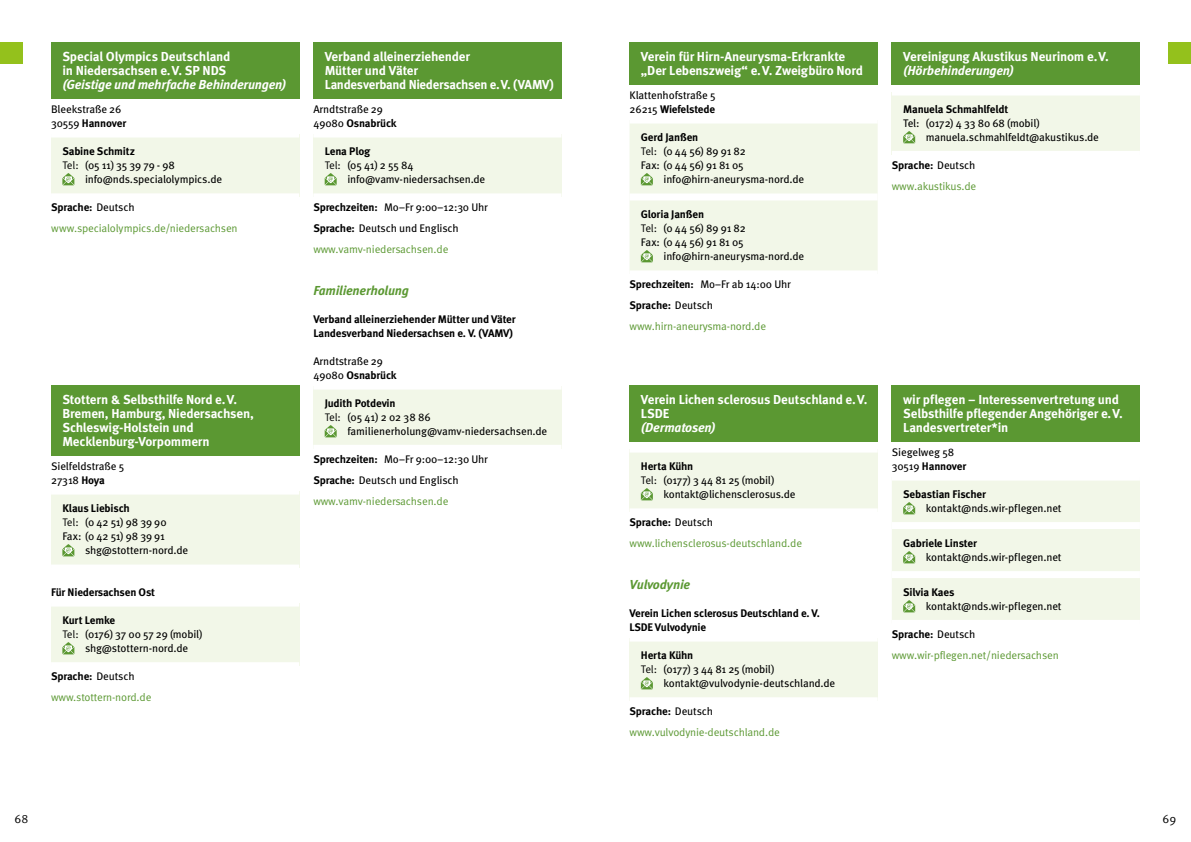
<style>
.page{position:relative;width:1191px;height:842px;background:#fff}
.page>*{position:absolute;margin:0;border:0;box-sizing:border-box;transform-origin:0 0}
.t1{font:700 13px/14px "Meta Pro";letter-spacing:-.015em;color:#fff}
.t2{font:italic 700 13px "Meta Pro";letter-spacing:-.02em;color:#fff}
.t3{font:italic 700 13px "Meta Pro";letter-spacing:-.015em;color:#5b9832}
.t4{font:12px "Meta Pro";color:#000}
.t5{font:11px/14px "Meta Pro";letter-spacing:-.015em;color:#000}
.t6{font:11px/21px "Meta Pro";letter-spacing:-.015em;color:#5b9832}
.t7{font:700 11px/14px "Meta Pro";letter-spacing:-.015em;color:#000}
.s1{font-weight:700}
.s2{font-style:inherit}
.s3{font-weight:700;color:#000}
.s4{color:#000}
.s5{color:#5b9832}
</style>
<div class="page">
<div style="left:0;top:42px;width:23px;height:22px;background:#94c11c"></div>
<div style="left:1168px;top:42px;width:23px;height:22px;background:#94c11c"></div>
<div style="left:51px;top:43px;width:248px;height:56px;background:#5b9832"></div>
<div style="left:51px;top:134px;width:248px;height:63px;background:#f2f7e8"></div>
<div style="left:51px;top:131px;width:248px;height:7px;background:#fff"></div>
<div style="left:51px;top:193px;width:248px;height:7px;background:#fff"></div>
<svg style="left:62px;top:173px;width:12px;height:12px"></svg>
<div style="left:51px;top:386px;width:248px;height:70px;background:#5b9832"></div>
<div style="left:51px;top:491px;width:248px;height:77px;background:#f2f7e8"></div>
<div style="left:51px;top:488px;width:248px;height:7px;background:#fff"></div>
<div style="left:51px;top:564px;width:248px;height:7px;background:#fff"></div>
<svg style="left:62px;top:544px;width:12px;height:12px"></svg>
<div style="left:51px;top:603px;width:248px;height:63px;background:#f2f7e8"></div>
<div style="left:51px;top:600px;width:248px;height:7px;background:#fff"></div>
<div style="left:51px;top:662px;width:248px;height:7px;background:#fff"></div>
<svg style="left:62px;top:642px;width:12px;height:12px"></svg>
<div style="left:313px;top:43px;width:248px;height:56px;background:#5b9832"></div>
<div style="left:313px;top:134px;width:248px;height:63px;background:#f2f7e8"></div>
<div style="left:313px;top:131px;width:248px;height:7px;background:#fff"></div>
<div style="left:313px;top:193px;width:248px;height:7px;background:#fff"></div>
<svg style="left:325px;top:173px;width:12px;height:12px"></svg>
<div style="left:313px;top:386px;width:248px;height:62px;background:#f2f7e8"></div>
<div style="left:313px;top:383px;width:248px;height:7px;background:#fff"></div>
<div style="left:313px;top:445px;width:248px;height:7px;background:#fff"></div>
<svg style="left:325px;top:425px;width:12px;height:12px"></svg>
<div style="left:629px;top:43px;width:248px;height:42px;background:#5b9832"></div>
<svg style="left:629px;top:123px;width:248px;height:148px;background:#f2f7e8"></svg>
<div style="left:629px;top:386px;width:248px;height:56px;background:#5b9832"></div>
<div style="left:629px;top:449px;width:248px;height:63px;background:#f2f7e8"></div>
<div style="left:629px;top:446px;width:248px;height:7px;background:#fff"></div>
<div style="left:629px;top:508px;width:248px;height:7px;background:#fff"></div>
<svg style="left:641px;top:488px;width:12px;height:12px"></svg>
<div style="left:629px;top:638px;width:248px;height:63px;background:#f2f7e8"></div>
<div style="left:629px;top:635px;width:248px;height:7px;background:#fff"></div>
<div style="left:629px;top:697px;width:248px;height:7px;background:#fff"></div>
<svg style="left:641px;top:677px;width:12px;height:12px"></svg>
<div style="left:891px;top:43px;width:249px;height:42px;background:#5b9832"></div>
<div style="left:891px;top:92px;width:249px;height:62px;background:#f2f7e8"></div>
<div style="left:891px;top:89px;width:249px;height:7px;background:#fff"></div>
<div style="left:891px;top:151px;width:249px;height:7px;background:#fff"></div>
<svg style="left:903px;top:131px;width:12px;height:12px"></svg>
<div style="left:891px;top:386px;width:249px;height:56px;background:#5b9832"></div>
<svg style="left:892px;top:480px;width:248px;height:140px;background:#f2f7e9"></svg>
<p class="t1" style="left:62px;top:48px;width:170px">Special Olympics Deutschland in Niedersachsen e.V. SP NDS</p>
<p class="t2" style="left:62px;top:74px;width:225px">(Geistige und mehrfache Behinderungen)</p>
<p class="t5" style="left:51px;top:101px;width:77px">Bleekstraße 26<br>30559 <span class="s1">Hannover</span></p>
<p class="t7" style="left:62px;top:143px;width:74px">Sabine Schmitz</p>
<p class="t5" style="left:62px;top:157px;width:114px"><span class="s2">Tel:</span> (05 11) 35 39 79 - 98</p>
<p class="t5" style="left:85px;top:171px;width:138px">info@nds.specialolympics.de</p>
<p class="t6" style="left:51px;top:195px;width:188px"><span class="s3">Sprache:</span> <span class="s4">Deutsch </span>www.specialolympics.de/niedersachsen</p>
<p class="t1" style="left:62px;top:391px;width:193px">Stottern &amp; Selbsthilfe Nord e.V.<br>Bremen, Hamburg, Niedersachsen,<br>Schleswig-Holstein und<br>Mecklenburg-Vorpommern</p>
<p class="t5" style="left:51px;top:458px;width:75px">Sielfeldstraße 5<br>27318 <span class="s1">Hoya</span></p>
<p class="t7" style="left:62px;top:500px;width:69px">Klaus Liebisch</p>
<p class="t5" style="left:62px;top:514px;width:106px"><span class="s2">Tel:</span> (0 42 51) 98 39 90</p>
<p class="t5" style="left:62px;top:528px;width:104px">Fax: (0 42 51) 98 39 91</p>
<p class="t5" style="left:85px;top:542px;width:105px">shg@stottern-nord.de</p>
<p class="t7" style="left:51px;top:584px;width:106px">Für Niedersachsen Ost</p>
<p class="t7" style="left:62px;top:612px;width:54px">Kurt Lemke</p>
<p class="t5" style="left:62px;top:626px;width:142px"><span class="s2">Tel:</span> (0176) 37 00 57 29 (mobil)</p>
<p class="t5" style="left:85px;top:640px;width:105px">shg@stottern-nord.de</p>
<p class="t6" style="left:51px;top:664px;width:102px"><span class="s3">Sprache:</span> <span class="s4">Deutsch </span>www.stottern-nord.de</p>
<p class="t1" style="left:325px;top:48px;width:231px">Verband alleinerziehender<br>Mütter und Väter<br>Landesverband Niedersachsen e.V. (VAMV)</p>
<p class="t5" style="left:313px;top:101px;width:85px">Arndtstraße 29<br>49080 <span class="s1">Osnabrück</span></p>
<p class="t7" style="left:325px;top:143px;width:47px">Lena Plog</p>
<p class="t5" style="left:325px;top:157px;width:90px"><span class="s2">Tel:</span> (05 41) 2 55 84</p>
<p class="t5" style="left:347px;top:171px;width:139px">info@vamv-niedersachsen.de</p>
<p class="t5" style="left:313px;top:195px;width:176px;line-height:21px"><span class="s1">Sprechzeiten:</span> Mo–Fr 9:00–12:30 Uhr<br><span class="s1">Sprache:</span> Deutsch und Englisch <span class="s5">www.vamv-niedersachsen.de</span></p>
<p class="t3" style="left:313px;top:280px;width:97px">Familienerholung</p>
<p class="t7" style="left:313px;top:311px;width:204px">Verband alleinerziehender Mütter und Väter<br>Landesverband Niedersachsen e. V. (VAMV)</p>
<p class="t5" style="left:313px;top:353px;width:85px">Arndtstraße 29<br>49080 <span class="s1">Osnabrück</span></p>
<p class="t7" style="left:325px;top:395px;width:72px">Judith Potdevin</p>
<p class="t5" style="left:325px;top:409px;width:107px"><span class="s2">Tel:</span> (05 41) 2 02 38 86</p>
<p class="t5" style="left:347px;top:423px;width:201px">familienerholung@vamv-niedersachsen.de</p>
<p class="t5" style="left:313px;top:447px;width:176px;line-height:21px"><span class="s1">Sprechzeiten:</span> Mo–Fr 9:00–12:30 Uhr<br><span class="s1">Sprache:</span> Deutsch und Englisch <span class="s5">www.vamv-niedersachsen.de</span></p>
<p class="t1" style="left:641px;top:48px;width:224px">Verein für Hirn-Aneurysma-Erkrankte „Der Lebenszweig“ e.V. Zweigbüro Nord</p>
<p class="t5" style="left:629px;top:87px;width:88px">Klattenhofstraße 5<br>26215 <span class="s1">Wiefelstede</span></p>
<p class="t7" style="left:641px;top:129px;width:59px">Gerd Janßen</p>
<p class="t5" style="left:641px;top:143px;width:106px"><span class="s2">Tel:</span> (0 44 56) 89 91 82</p>
<p class="t5" style="left:641px;top:157px;width:104px">Fax: (0 44 56) 91 81 05</p>
<p class="t5" style="left:663px;top:171px;width:142px">info@hirn-aneurysma-nord.de</p>
<p class="t7" style="left:641px;top:206px;width:65px">Gloria Janßen</p>
<p class="t5" style="left:641px;top:220px;width:106px"><span class="s2">Tel:</span> (0 44 56) 89 91 82</p>
<p class="t5" style="left:641px;top:234px;width:104px">Fax: (0 44 56) 91 81 05</p>
<p class="t5" style="left:663px;top:248px;width:142px">info@hirn-aneurysma-nord.de</p>
<p class="t6" style="left:629px;top:272px;width:163px"><span class="s3">Sprechzeiten:</span> <span class="s4">Mo–Fr ab 14:00 Uhr<br></span><span class="s3">Sprache:</span> <span class="s4">Deutsch </span>www.hirn-aneurysma-nord.de</p>
<p class="t1" style="left:641px;top:391px;width:228px">Verein Lichen sclerosus Deutschland e.V.<br>LSDE</p>
<p class="t2" style="left:641px;top:417px;width:76px">(Dermatosen)</p>
<p class="t7" style="left:641px;top:458px;width:54px">Herta Kühn</p>
<p class="t5" style="left:641px;top:472px;width:135px"><span class="s2">Tel:</span> (0177) 3 44 81 25 (mobil)</p>
<p class="t5" style="left:663px;top:486px;width:133px">kontakt@lichensclerosus.de</p>
<p class="t6" style="left:629px;top:510px;width:174px"><span class="s3">Sprache:</span> <span class="s4">Deutsch </span>www.lichensclerosus-deutschland.de</p>
<p class="t3" style="left:629px;top:574px;width:62px">Vulvodynie</p>
<p class="t7" style="left:629px;top:605px;width:192px">Verein Lichen sclerosus Deutschland e. V.<br>LSDE Vulvodynie</p>
<p class="t7" style="left:641px;top:647px;width:54px">Herta Kühn</p>
<p class="t5" style="left:641px;top:661px;width:135px"><span class="s2">Tel:</span> (0177) 3 44 81 25 (mobil)</p>
<p class="t5" style="left:663px;top:675px;width:173px">kontakt@vulvodynie-deutschland.de</p>
<p class="t6" style="left:629px;top:699px;width:152px"><span class="s3">Sprache:</span> <span class="s4">Deutsch </span>www.vulvodynie-deutschland.de</p>
<p class="t1" style="left:903px;top:48px;width:207px">Vereinigung Akustikus Neurinom e.V.</p>
<p class="t2" style="left:903px;top:60px;width:112px">(Hörbehinderungen)</p>
<p class="t7" style="left:903px;top:101px;width:107px">Manuela Schmahlfeldt</p>
<p class="t5" style="left:926px;top:115px;width:175px;text-indent:-23px">Tel: (0172) 4 33 80 68 (mobil) manuela.schmahlfeldt@akustikus.de</p>
<p class="t6" style="left:891px;top:153px;width:86px"><span class="s3">Sprache:</span> <span class="s4">Deutsch </span>www.akustikus.de</p>
<p class="t1" style="left:903px;top:391px;width:221px">wir pflegen – Interessenvertretung und<br>Selbsthilfe pflegender Angehöriger e.V.<br>Landesvertreter*in</p>
<p class="t5" style="left:891px;top:444px;width:76px">Siegelweg 58<br>30519 <span class="s1">Hannover</span></p>
<p class="t7" style="left:903px;top:486px;width:84px">Sebastian Fischer</p>
<p class="t5" style="left:926px;top:500px;width:137px">kontakt@nds.wir-pflegen.net</p>
<p class="t7" style="left:903px;top:535px;width:75px">Gabriele Linster</p>
<p class="t5" style="left:926px;top:549px;width:137px">kontakt@nds.wir-pflegen.net</p>
<p class="t7" style="left:903px;top:584px;width:53px">Silvia Kaes</p>
<p class="t5" style="left:926px;top:598px;width:137px">kontakt@nds.wir-pflegen.net</p>
<p class="t6" style="left:891px;top:622px;width:168px"><span class="s3">Sprache:</span> <span class="s4">Deutsch </span>www.wir-pflegen.net/niedersachsen</p>
<p class="t4" style="left:15px;top:809px;width:15px">68</p>
<p class="t4" style="left:1162px;top:809px;width:15px">69</p>
</div>
